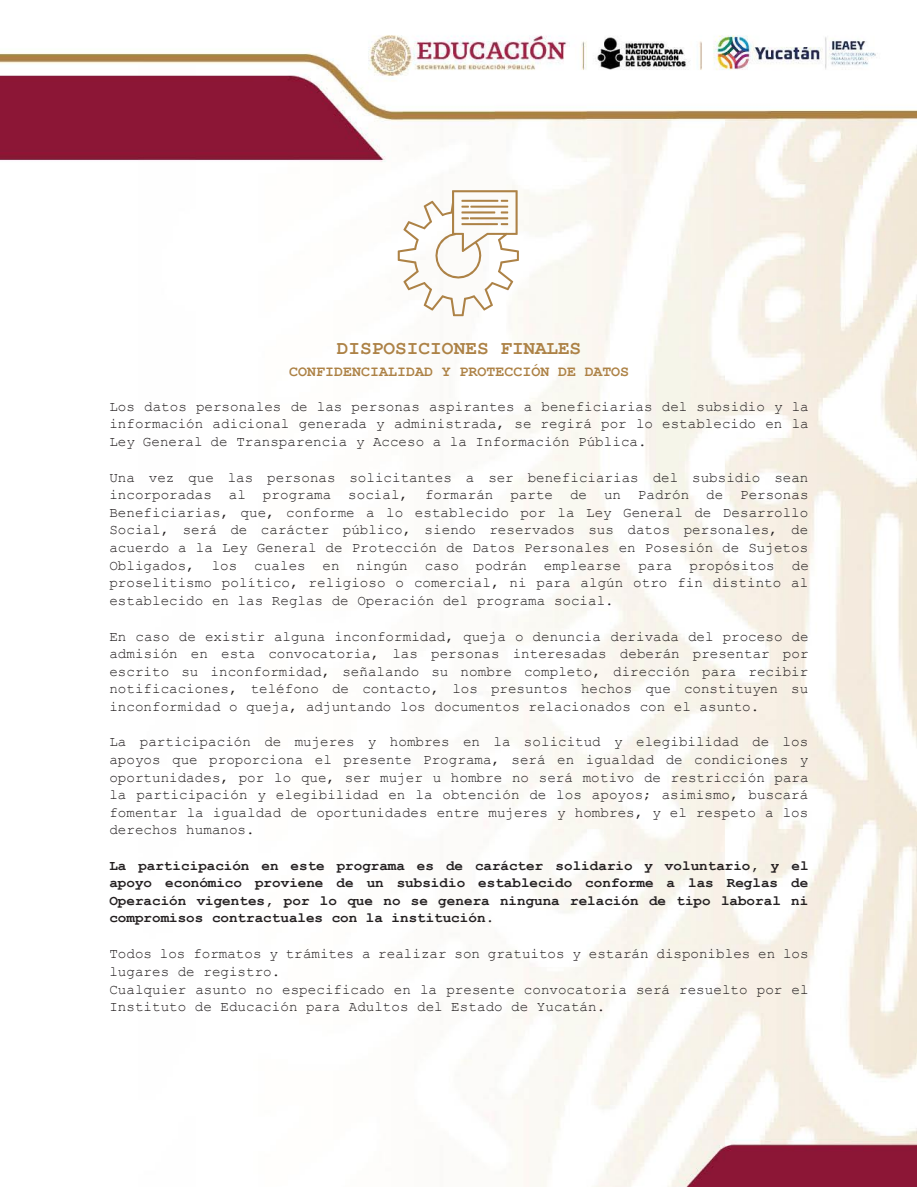
<style>
.page{position:relative;width:918px;height:1188px;background:#fff}
.page>*{position:absolute;margin:0;border:0;box-sizing:border-box;transform-origin:0 0}
.t1{font:700 19.5px "Courier New";color:#ad8246}
.t2{font:700 15px "Courier New";color:#ad8246}
.t3{font:14.25px/17.5px "Courier New";letter-spacing:.005em;color:#231f20;text-align:justify}
.t4{font:700 14.25px/17.5px "Courier New";letter-spacing:.005em;color:#231f20;text-align:justify}
</style>
<div class="page">
<img style="left:0;top:35px;width:916px;height:1152px">
<svg style="left:398px;top:190px;width:121px;height:126px"></svg>
<h1 class="t1" style="left:337px;top:338px;width:246px">DISPOSICIONES FINALES</h1>
<p class="t2" style="left:289px;top:363px;width:341px">CONFIDENCIALIDAD Y PROTECCIÓN DE DATOS</p>
<p class="t3" style="left:109px;top:398px;width:701px">Los datos personales de las personas aspirantes a beneficiarias del subsidio y la información adicional generada y administrada, se regirá por lo establecido en la Ley General de Transparencia y Acceso a la Información Pública.</p>
<p class="t3" style="left:109px;top:468px;width:701px">Una vez que las personas solicitantes a ser beneficiarias del subsidio sean incorporadas al programa social, formarán parte de un Padrón de Personas Beneficiarias, que, conforme a lo establecido por la Ley General de Desarrollo Social, será de carácter público, siendo reservados sus datos personales, de acuerdo a la Ley General de Protección de Datos Personales en Posesión de Sujetos Obligados, los cuales en ningún caso podrán emplearse para propósitos de proselitismo político, religioso o comercial, ni para algún otro fin distinto al establecido en las Reglas de Operación del programa social.</p>
<p class="t3" style="left:109px;top:627px;width:701px">En caso de existir alguna inconformidad, queja o denuncia derivada del proceso de admisión en esta convocatoria, las personas interesadas deberán presentar por escrito su inconformidad, señalando su nombre completo, dirección para recibir notificaciones, teléfono de contacto, los presuntos hechos que constituyen su inconformidad o queja, adjuntando los documentos relacionados con el asunto.</p>
<p class="t3" style="left:109px;top:733px;width:701px">La participación de mujeres y hombres en la solicitud y elegibilidad de los apoyos que proporciona el presente Programa, será en igualdad de condiciones y oportunidades, por lo que, ser mujer u hombre no será motivo de restricción para la participación y elegibilidad en la obtención de los apoyos; asimismo, buscará fomentar la igualdad de oportunidades entre mujeres y hombres, y el respeto a los derechos humanos.</p>
<p class="t4" style="left:109px;top:856px;width:701px">La participación en este programa es de carácter solidario y voluntario, y el apoyo económico proviene de un subsidio establecido conforme a las Reglas de Operación vigentes, por lo que no se genera ninguna relación de tipo laboral ni compromisos contractuales con la institución.</p>
<p class="t3" style="left:109px;top:945px;width:701px;text-align:left">Todos los formatos y trámites a realizar son gratuitos y estarán disponibles en los lugares de registro.<br>Cualquier asunto no especificado en la presente convocatoria será resuelto por el Instituto de Educación para Adultos del Estado de Yucatán.</p>
</div>
